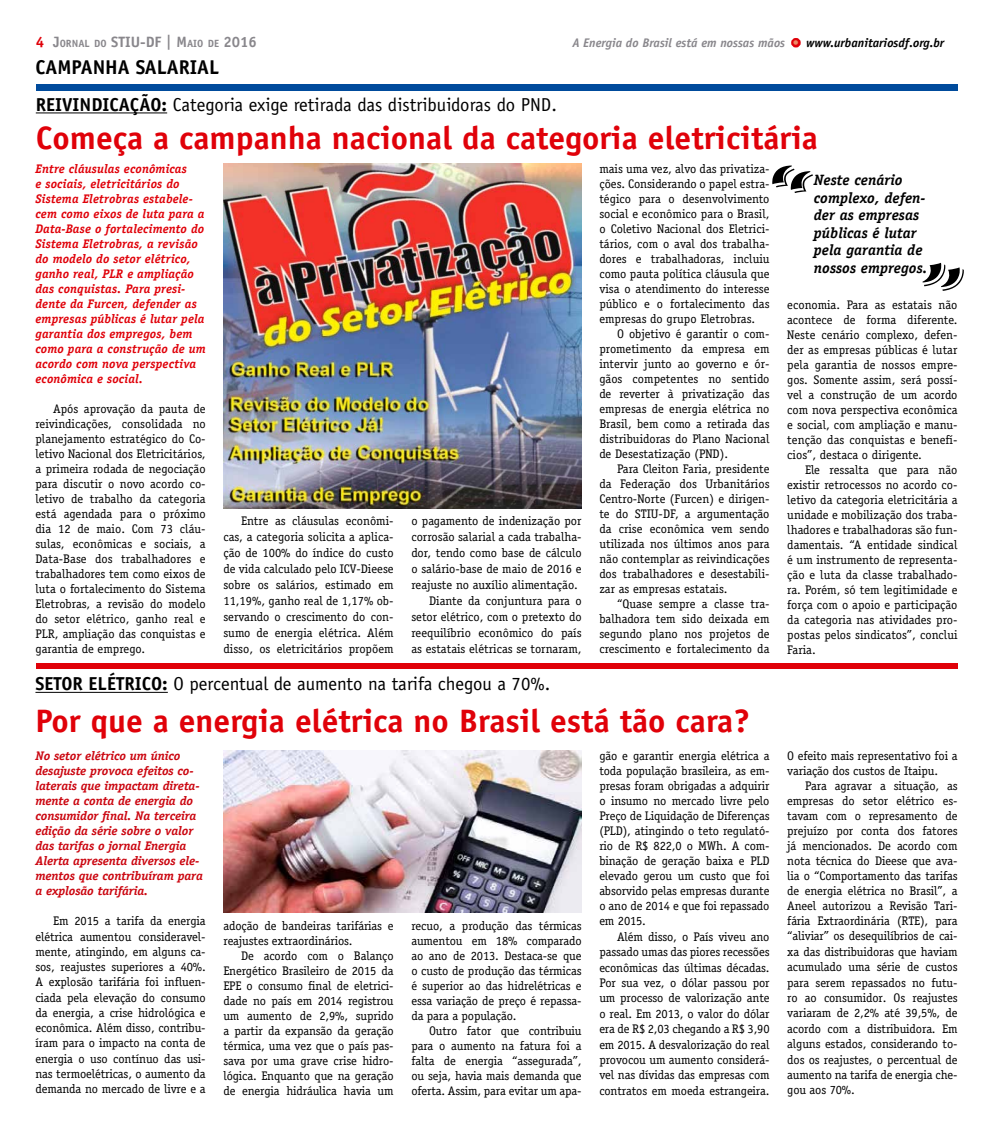
<style>
.page{position:relative;width:993px;height:1134px;background:#fff}
.page>*{position:absolute;margin:0;border:0;box-sizing:border-box;transform-origin:0 0}
.t1{font:700 32.5px "Officina Sans";color:#e00109}
.t2{font:700 20px "Officina Sans";color:#000}
.t3{font:18.75px "Officina Sans";color:#000}
.t4{font:700 18.75px "Officina Sans";color:#000}
.t5{font:italic 700 15px/17.5px "Officina Serif";color:#000}
.t6{font:700 15px "Officina Sans";color:#89878c}
.t7{font:12.5px/15px "Officina Serif";letter-spacing:-.01em;color:#000;text-align:justify}
.t8{font:italic 700 12.5px/15px "Officina Serif";letter-spacing:.01em;color:#e00109}
.t9{font:italic 700 12.5px/15px "Officina Serif";letter-spacing:-.01em;color:#cb0610}
.t10{font:italic 700 12.5px "Officina Sans";color:#89878c}
.s1{color:#e00109}
.s2{font-size:10.5px}
.s3{color:#ed8a66}
.s4{color:#000}
.s5{font-weight:700}
</style>
<div class="page">
<div style="left:790px;top:38px;width:10px;height:9px;border:5px solid #e00109;border-radius:50%"></div>
<div style="left:36px;top:84px;width:921px;height:6px;background:#004b9c"></div>
<div style="left:36px;top:663px;width:920px;height:5px;background:#e00109"></div>
<img style="left:223px;top:751px;width:358px;height:161px">
<img style="left:223px;top:164px;width:358px;height:344px">
<hr style="left:36px;top:112px;width:131px;height:1px;background:#000">
<hr style="left:35px;top:692px;width:133px;height:1px;background:#000">
<p class="t6" style="left:36px;top:33px;width:222px"><span class="s1">4</span> J<span class="s2">ORNAL DO</span> STIU-DF | M<span class="s2">AIO DE</span> 2016</p>
<p class="t10" style="left:572px;top:35px;width:373px">A Energia do Brasil está em nossas mãos <span class="s3">•</span> <span class="s4">www.urbanitariosdf.org.br</span></p>
<h2 class="t2" style="left:36px;top:55px;width:59px">Cam panha</h2>
<h2 class="t2" style="left:136px;top:55px;width:85px">Salarial</h2>
<h3 class="t4" style="left:36px;top:93px;width:10px">REIVI</h3>
<h3 class="t3" style="left:80px;top:94px;width:478px"><span class="s5">NDICAÇÃO:</span> Categoria exige retirada das distribuidoras do PND.</h3>
<h1 class="t1" style="left:36px;top:118px;width:783px">Começa a campanha nacional da categoria eletricitária</h1>
<p class="t8" style="left:35px;top:161px;width:172px">Entre cláusulas econômicas<br>e sociais, eletricitários do<br>Sistema Eletrobras estabele&shy;cem como eixos de luta para a<br>Data-Base o fortalecimento do<br>Sistema Eletrobras, a revisão do modelo do setor elétrico, ganho real, PLR e ampliação das conquistas. Para presi&shy;dente da Furcen, defender as empresas públicas é lutar pela garantia dos empregos, bem como para a construção de um acordo com nova perspectiva econômica e social.</p>
<p class="t7" style="left:35px;top:401px;width:172px;text-indent:18px">Após aprovação da pauta de reivindicações, consolidada no planejamento estratégico do Co&shy;letivo Nacional dos Eletricitários, a primeira rodada de negociação para discutir o novo acordo co&shy;letivo de trabalho da categoria está agendada para o próximo dia 12 de maio. Com 73 cláu&shy;sulas, econômicas e sociais, a Data-Base dos trabalhadores e trabalhadores tem como eixos de luta o fortalecimento do Sistema Eletrobras, a revisão do modelo do setor elétrico, ganho real e PLR, ampliação das conquistas e garantia de emprego.</p>
<p class="t7" style="left:599px;top:162px;width:172px">mais uma vez, alvo das privatiza&shy;ções. Considerando o papel estra&shy;tégico para o desenvolvimento social e econômico para o Brasil, o Coletivo Nacional dos Eletrici&shy;tários, com o aval dos trabalha&shy;dores e trabalhadoras, incluiu como pauta política cláusula que visa o atendimento do interesse público e o fortalecimento das empresas do grupo Eletrobras.</p>
<p class="t7" style="left:599px;top:327px;width:172px;text-indent:18px">O objetivo é garantir o com&shy;prometimento da empresa em intervir junto ao governo e ór&shy;gãos competentes no sentido de reverter à privatização das empresas de energia elétrica no Brasil, bem como a retirada das distribuidoras do Plano Nacional de Desestatização (PND).</p>
<p class="t7" style="left:599px;top:462px;width:172px;text-indent:18px">Para Cleiton Faria, presidente da Federação dos Urbanitários Centro-Norte (Furcen) e dirigen&shy;te do STIU-DF, a argumentação da crise econômica vem sendo utilizada nos últimos anos para não contemplar as reivindicações dos trabalhadores e desestabili&shy;zar as empresas estatais.</p>
<p class="t7" style="left:599px;top:597px;width:172px;text-indent:18px">“Quase sempre a classe tra&shy;balhadora tem sido deixada em segundo plano nos projetos de crescimento e fortalecimento da</p>
<p class="t5" style="left:813px;top:171px;width:115px">Neste cenário complexo, defen&shy;der as empresas públicas é lutar pela garantia de nossos empregos.</p>
<p class="t7" style="left:787px;top:298px;width:172px">economia. Para as estatais não acontece de forma diferente.<br>Neste cenário complexo, defen&shy;der as empresas públicas é lutar pela garantia de nossos empre&shy;gos. Somente assim, será possí&shy;vel a construção de um acordo com nova perspectiva econômica e social, com ampliação e manu&shy;tenção das conquistas e benefí&shy;cios”, destaca o dirigente.</p>
<p class="t7" style="left:787px;top:463px;width:172px;text-indent:18px">Ele ressalta que para não existir retrocessos no acordo co&shy;letivo da categoria eletricitária a unidade e mobilização dos traba&shy;lhadores e trabalhadoras são fun&shy;damentais. “A entidade sindical é um instrumento de representa&shy;ção e luta da classe trabalhado&shy;ra. Porém, só tem legitimidade e força com o apoio e participação da categoria nas atividades pro&shy;postas pelos sindicatos”, conclui Faria.</p>
<p class="t7" style="left:223px;top:513px;width:172px;line-height:16px;text-indent:18px">Entre as cláusulas econômi&shy;cas, a categoria solicita a aplica&shy;ção de 100% do índice do custo de vida calculado pelo ICV-Dieese sobre os salários, estimado em 11,19%, ganho real de 1,17% ob&shy;servando o crescimento do con&shy;sumo de energia elétrica. Além disso, os eletricitários propõem</p>
<p class="t7" style="left:411px;top:513px;width:172px;line-height:16px;text-align:right">o pagamento de indenização por corrosão salarial a cada trabalha&shy;dor, tendo como base de cálculo o salário-base de maio de 2016 e reajuste no auxílio alimentação.<br>Diante da conjuntura para o setor elétrico, com o pretexto do reequilíbrio econômico do país as estatais elétricas se tornaram,</p>
<h3 class="t3" style="left:35px;top:673px;width:516px"><span class="s5">SETOR ELÉTRICO:</span> O percentual de aumento na tarifa chegou a 70%.</h3>
<h1 class="t1" style="left:35px;top:701px;width:716px">Por que a energia elétrica no Brasil está tão cara?</h1>
<p class="t9" style="left:35px;top:748px;width:169px">No setor elétrico um único desajuste provoca efeitos co&shy;laterais que impactam direta&shy;mente a conta de energia do consumidor final. Na terceira edição da série sobre o valor das tarifas o jornal Energia<br>Alerta apresenta diversos ele&shy;mentos que contribuíram para a explosão tarifária.</p>
<p class="t7" style="left:35px;top:913px;width:172px;text-indent:18px">Em 2015 a tarifa da energia elétrica aumentou consideravel&shy;mente, atingindo, em alguns ca&shy;sos, reajustes superiores a 40%.<br>A explosão tarifária foi influen&shy;ciada pela elevação do consumo da energia, a crise hidrológica e econômica. Além disso, contribu&shy;íram para o impacto na conta de energia o uso contínuo das usi&shy;nas termoelétricas, o aumento da demanda no mercado de livre e a</p>
<p class="t7" style="left:223px;top:918px;width:172px">adoção de bandeiras tarifárias e reajustes extraordinários.</p>
<p class="t7" style="left:223px;top:948px;width:172px;text-indent:18px">De acordo com o Balanço Energético Brasileiro de 2015 da EPE o consumo final de eletrici&shy;dade no país em 2014 registrou um aumento de 2,9%, suprido a partir da expansão da geração térmica, uma vez que o país pas&shy;sava por uma grave crise hidro&shy;lógica. Enquanto que na geração de energia hidráulica havia um</p>
<p class="t7" style="left:411px;top:918px;width:172px">recuo, a produção das térmicas aumentou em 18% comparado ao ano de 2013. Destaca-se que o custo de produção das térmicas é superior ao das hidrelétricas e essa variação de preço é repassa&shy;da para a população.</p>
<p class="t7" style="left:411px;top:1023px;width:172px;text-indent:18px">Outro fator que contribuiu para o aumento na fatura foi a falta de energia “assegurada”, ou seja, havia mais demanda que oferta. Assim, para evitar um apa-</p>
<p class="t7" style="left:599px;top:749px;width:172px">gão e garantir energia elétrica a toda população brasileira, as em&shy;presas foram obrigadas a adquirir o insumo no mercado livre pelo Preço de Liquidação de Diferenças (PLD), atingindo o teto regulató&shy;rio de R$ 822,0 o MWh. A com&shy;binação de geração baixa e PLD elevado gerou um custo que foi absorvido pelas empresas durante o ano de 2014 e que foi repassado em 2015.</p>
<p class="t7" style="left:599px;top:929px;width:172px;line-height:15.4px;text-indent:18px">Além disso, o País viveu ano passado umas das piores recessões econômicas das últimas décadas.<br>Por sua vez, o dólar passou por um processo de valorização ante o real. Em 2013, o valor do dólar era de R$ 2,03 chegando a R$ 3,90 em 2015. A desvalorização do real provocou um aumento considerá&shy;vel nas dívidas das empresas com contratos em moeda estrangeira.</p>
<p class="t7" style="left:787px;top:749px;width:172px">O efeito mais representativo foi a variação dos custos de Itaipu.</p>
<p class="t7" style="left:787px;top:779px;width:172px;text-indent:18px">Para agravar a situação, as empresas do setor elétrico es&shy;tavam com o represamento de prejuízo por conta dos fatores já mencionados. De acordo com nota técnica do Dieese que ava&shy;lia o “Comportamento das tarifas de energia elétrica no Brasil”, a Aneel autorizou a Revisão Tari&shy;fária Extraordinária (RTE), para “aliviar” os desequilíbrios de cai&shy;xa das distribuidoras que haviam acumulado uma série de custos para serem repassados no futu&shy;ro ao consumidor. Os reajustes variaram de 2,2% até 39,5%, de acordo com a distribuidora. Em alguns estados, considerando to&shy;dos os reajustes, o percentual de aumento na tarifa de energia che&shy;gou aos 70%.</p>
</div>
